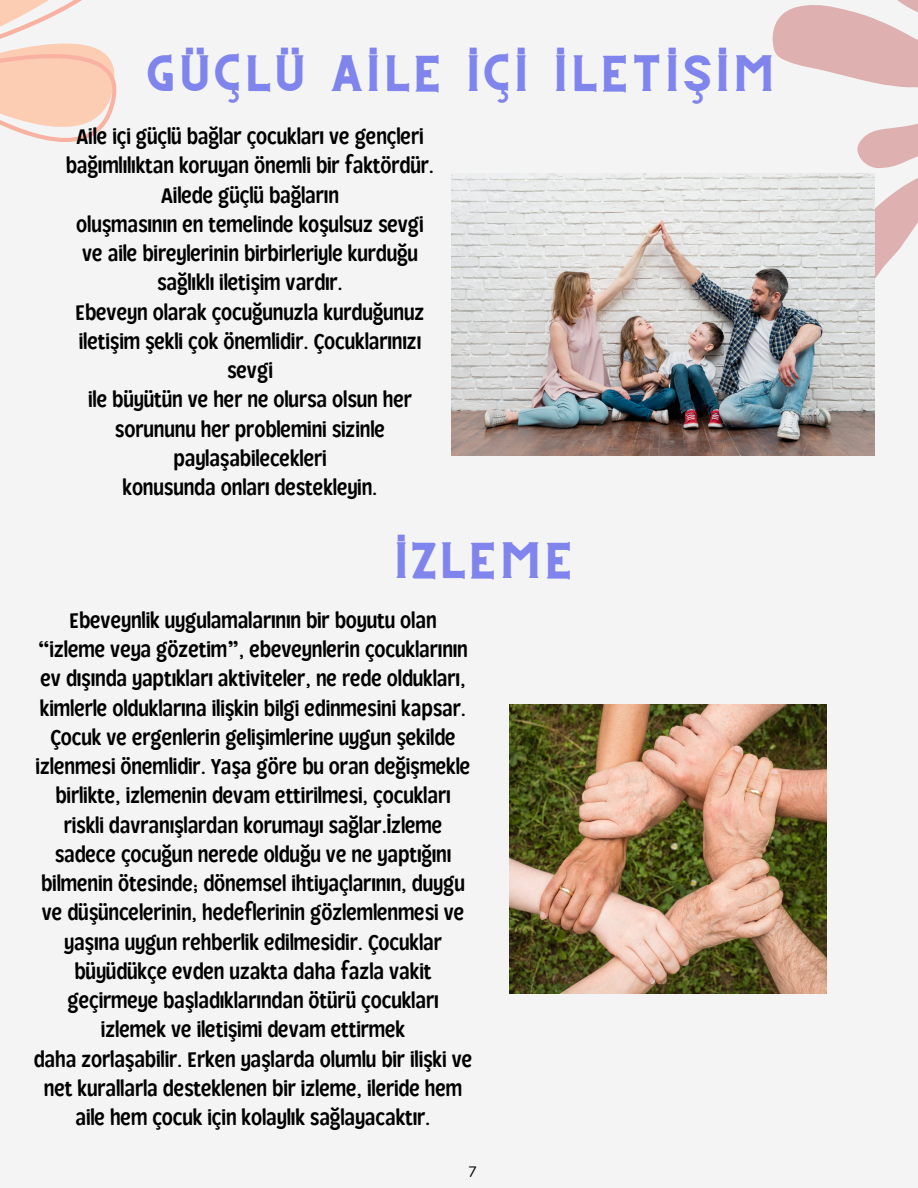
<style>
.page{position:relative;width:918px;height:1188px;background:#f3f4f3}
.page>*{position:absolute;margin:0;border:0;box-sizing:border-box;transform-origin:0 0}
.t1{font:36px "CS Gordon Vintage";color:#8084ed}
.t2{font:25.5px/29.2px "Loyola Round Pro";color:#000;text-align:center}
.t3{font:15px "Nunito";color:#000001}
</style>
<div class="page">
<svg style="left:772px;top:0;width:146px;height:279px"></svg>
<svg style="left:0;top:0;width:117px;height:142px"></svg>
<img style="left:452px;top:173px;width:423px;height:282px">
<img style="left:510px;top:705px;width:316px;height:289px">
<p class="t1" style="left:146px;top:58px;width:632px">GÜÇLÜ AİLE İÇİ İLETİŞİM</p>
<p class="t2" style="left:66px;top:123px;width:370px">Aile içi güçlü bağlar çocukları ve gençleri bağımlılıktan koruyan önemli bir faktördür.<br>Ailede güçlü bağların</p>
<p class="t2" style="left:76px;top:211px;width:349px">oluşmasının en temelinde koşulsuz sevgi ve aile bireylerinin birbirleriyle kurduğu sağlıklı iletişim vardır.</p>
<p class="t2" style="left:76px;top:299px;width:350px">Ebeveyn olarak çocuğunuzla kurduğunuz iletişim şekli çok önemlidir. Çocuklarınızı sevgi</p>
<p class="t2" style="left:88px;top:386px;width:325px">ile büyütün ve her ne olursa olsun her sorununu her problemini sizinle paylaşabilecekleri</p>
<p class="t2" style="left:122px;top:474px;width:257px">konusunda onları destekleyin.</p>
<p class="t1" style="left:393px;top:544px;width:183px">İZLEME</p>
<p class="t2" style="left:36px;top:607px;width:436px">Ebeveynlik uygulamalarının bir boyutu olan “izleme veya gözetim”, ebeveynlerin çocuklarının ev dışında yaptıkları aktiviteler, ne rede oldukları, kimlerle olduklarına ilişkin bilgi edinmesini kapsar.<br>Çocuk ve ergenlerin gelişimlerine uygun şekilde izlenmesi önemlidir. Yaşa göre bu oran değişmekle birlikte, izlemenin devam ettirilmesi, çocukları riskli davranışlardan korumayı sağlar.İzleme sadece çocuğun nerede olduğu ve ne yaptığını bilmenin ötesinde; dönemsel ihtiyaçlarının, duygu</p>
<p class="t2" style="left:42px;top:899px;width:424px">ve düşüncelerinin, hedeflerinin gözlemlenmesi ve yaşına uygun rehberlik edilmesidir. Çocuklar büyüdükçe evden uzakta daha fazla vakit geçirmeye başladıklarından ötürü çocukları izlemek ve iletişimi devam ettirmek</p>
<p class="t2" style="left:34px;top:1046px;width:440px">daha zorlaşabilir. Erken yaşlarda olumlu bir ilişki ve net kurallarla desteklenen bir izleme, ileride hem</p>
<p class="t2" style="left:75px;top:1104px;width:357px">aile hem çocuk için kolaylık sağlayacaktır.</p>
<p class="t3" style="left:468px;top:1162px;width:10px">7</p>
</div>
